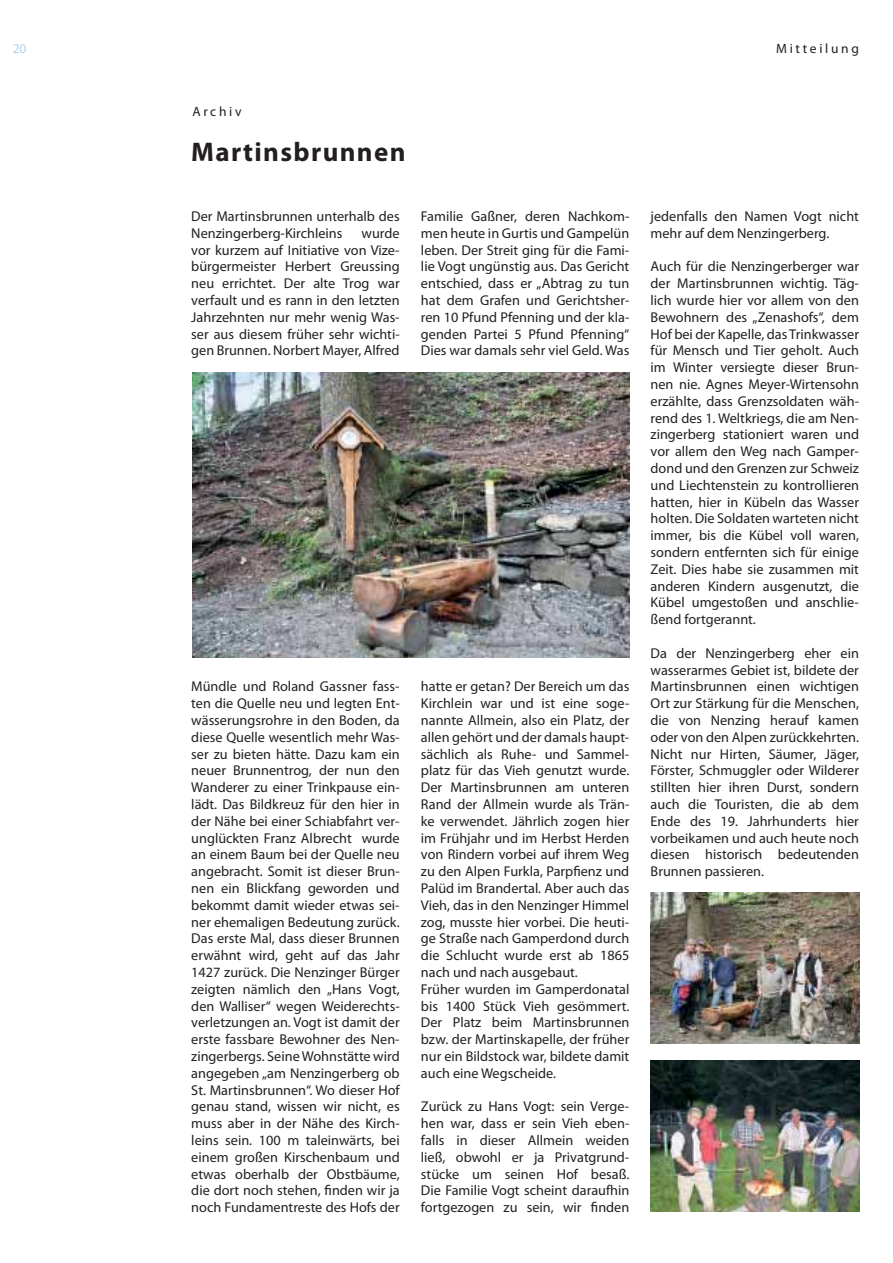
<style>
.page{position:relative;width:893px;height:1263px;background:#fff}
.page>*{position:absolute;margin:0;border:0;box-sizing:border-box;transform-origin:0 0}
.t1{font:700 27px "Myriad Pro";letter-spacing:.05em;color:#231f20}
.t2{font:14.25px/16.8px "Myriad Pro";color:#231f20;text-align:justify}
.t3{font:13.5px "Myriad Pro";letter-spacing:.2em;color:#231f20}
.t4{font:13.5px "Myriad Pro";color:#b2d4f0}
</style>
<div class="page">
<img style="left:192px;top:372px;width:437px;height:286px">
<img style="left:650px;top:893px;width:209px;height:151px">
<img style="left:650px;top:1061px;width:209px;height:151px">
<p class="t4" style="left:13px;top:43px;width:15px">20</p>
<p class="t3" style="left:192px;top:107px;width:51px">Archiv</p>
<h1 class="t1" style="left:191px;top:141px;width:216px">Martinsbrunnen</h1>
<p class="t2" style="left:191px;top:209px;width:210px">Der Martinsbrunnen unterhalb des<br>Nenzingerberg-Kirchleins</p>
<p class="t2" style="left:191px;top:225px;width:210px;text-indent:170px">wurde vor kurzem auf Initiative von Vize&shy;bürgermeister Herbert Greussing neu errichtet. Der alte Trog war verfault und es rann in den letzten Jahrzehnten nur mehr wenig Was&shy;ser aus diesem früher sehr wichti&shy;gen Brunnen. Norbert Mayer, Alfred</p>
<p class="t2" style="left:421px;top:209px;width:210px">Familie Gaßner, deren Nachkom&shy;men heute in Gurtis und Gampelün leben. Der Streit ging für die Fami&shy;lie Vogt ungünstig aus. Das Gericht entschied, dass er „Abtrag zu tun hat dem Grafen und Gerichtsher&shy;ren 10 Pfund Pfenning und der kla&shy;genden Partei 5 Pfund Pfenning“ Dies war damals sehr viel Geld. Was</p>
<p class="t2" style="left:191px;top:679px;width:210px">Mündle und Roland Gassner fass&shy;ten die Quelle neu und legten Ent&shy;wässerungsrohre in den Boden, da diese Quelle wesentlich mehr Was&shy;ser zu bieten hätte. Dazu kam ein neuer Brunnentrog, der nun den Wanderer zu einer Trinkpause ein&shy;lädt. Das Bildkreuz für den hier in der Nähe bei einer Schiabfahrt ver&shy;unglückten Franz Albrecht wurde an einem Baum bei der Quelle neu angebracht. Somit ist dieser Brun&shy;nen ein Blickfang geworden und bekommt damit wieder etwas sei&shy;ner ehemaligen Bedeutung zurück.<br>Das erste Mal, dass dieser Brunnen erwähnt wird, geht auf das Jahr 1427 zurück. Die Nenzinger Bürger zeigten nämlich den „Hans Vogt, den Walliser“ wegen Weiderechts&shy;verletzungen an. Vogt ist damit der erste fassbare Bewohner des Nen&shy;zingerbergs. Seine Wohnstätte wird angegeben „am Nenzingerberg ob St. Martinsbrunnen“. Wo dieser Hof genau stand, wissen wir nicht, es muss aber in der Nähe des Kirch&shy;leins sein. 100 m taleinwärts, bei einem großen Kirschenbaum und etwas oberhalb der Obstbäume, die dort noch stehen, finden wir ja noch Fundamentreste des Hofs der</p>
<p class="t2" style="left:421px;top:679px;width:210px;text-align:left">hatte er getan? Der Bereich um das<br>Kirchlein war und ist eine soge&shy;nannte Allmein, also ein Platz, der allen gehört und der damals haupt&shy;sächlich als Ruhe- und Sammel&shy;platz für das Vieh genutzt wurde.<br>Der Martinsbrunnen am unteren<br>Rand der Allmein wurde als Trän&shy;ke verwendet. Jährlich zogen hier im Frühjahr und im Herbst Herden von Rindern vorbei auf ihrem Weg zu den Alpen Furkla, Parpfienz und<br>Palüd im Brandertal. Aber auch das<br>Vieh, das in den Nenzinger Himmel zog, musste hier vorbei. Die heuti&shy;ge Straße nach Gamperdond durch die Schlucht wurde erst ab 1865 nach und nach ausgebaut.<br>Früher wurden im Gamperdonatal bis 1400 Stück Vieh gesömmert.<br>Der Platz beim Martinsbrunnen bzw. der Martinskapelle, der früher nur ein Bildstock war, bildete damit auch eine Wegscheide.</p>
<p class="t2" style="left:421px;top:1099px;width:210px">Zurück zu Hans Vogt: sein Verge&shy;hen war, dass er sein Vieh eben&shy;falls in dieser Allmein weiden ließ, obwohl er ja Privatgrund&shy;stücke um seinen Hof besaß.<br>Die Familie Vogt scheint daraufhin fortgezogen zu sein, wir finden</p>
<p class="t2" style="left:651px;top:209px;width:210px">jedenfalls den Namen Vogt nicht mehr auf dem Nenzingerberg.</p>
<p class="t2" style="left:651px;top:259px;width:210px">Auch für die Nenzingerberger war der Martinsbrunnen wichtig. Täg&shy;lich wurde hier vor allem von den Bewohnern des „Zenashofs“, dem Hof bei der Kapelle, das Trinkwasser für Mensch und Tier geholt. Auch im Winter versiegte dieser Brun&shy;nen nie. Agnes Meyer-Wirtensohn erzählte, dass Grenzsoldaten wäh&shy;rend des 1. Weltkriegs, die am Nen&shy;zingerberg stationiert waren und vor allem den Weg nach Gamper&shy;dond und den Grenzen zur Schweiz und Liechtenstein zu kontrollieren hatten, hier in Kübeln das Wasser holten. Die Soldaten warteten nicht immer, bis die Kübel voll waren, sondern entfernten sich für einige Zeit. Dies habe sie zusammen mit anderen Kindern ausgenutzt, die Kübel umgestoßen und anschlie&shy;ßend fortgerannt.</p>
<p class="t2" style="left:651px;top:646px;width:210px">Da der Nenzingerberg eher ein wasserarmes Gebiet ist, bildete der Martinsbrunnen einen wichtigen Ort zur Stärkung für die Menschen, die von Nenzing herauf kamen oder von den Alpen zurückkehrten.<br>Nicht nur Hirten, Säumer, Jäger, Förster, Schmuggler oder Wilderer stillten hier ihren Durst, sondern auch die Touristen, die ab dem Ende des 19. Jahrhunderts hier vorbeikamen und auch heute noch diesen historisch bedeutenden Brunnen passieren.</p>
</div>
